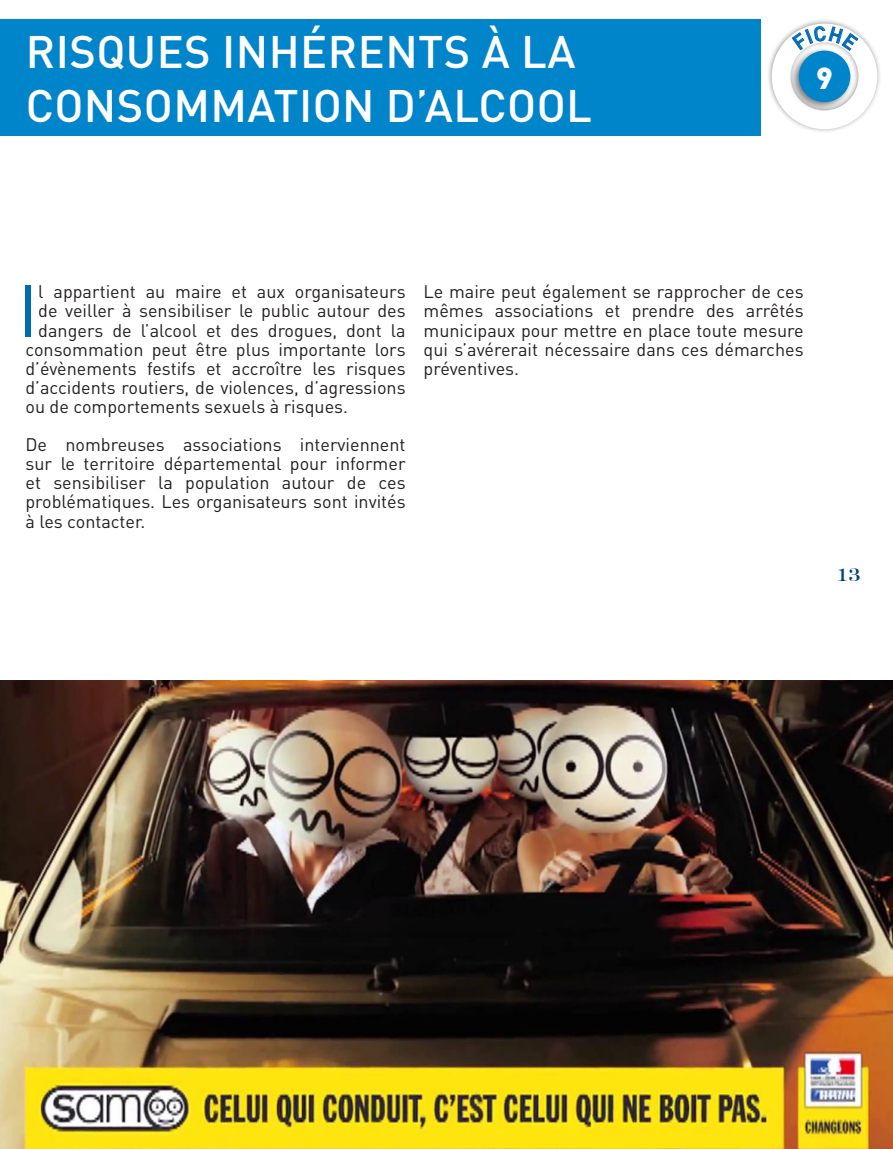
<style>
.page{position:relative;width:893px;height:1149px;background:#fff}
.page>*{position:absolute;margin:0;border:0;box-sizing:border-box;transform-origin:0 0}
.t1{font:71.55px "DIN Pro";color:#006cb7}
.t2{font:500 45px/54px "DIN Pro";letter-spacing:.01em;color:#fff}
.t3{font:900 30px "DIN Pro";color:#fff}
.t4{font:18px/19px "DIN Pro";color:#231f20;text-align:justify}
.t5{font:18px "Engravers";color:#014086}
</style>
<div class="page">
<div style="left:0;top:20px;width:760px;height:116px;background:#0084ca"></div>
<img style="left:0;top:680px;width:893px;height:468px">
<svg style="left:768px;top:20px;width:112px;height:112px"></svg>
<p class="t2" style="left:26px;top:23px;width:568px">RISQUES INHÉRENTS À LA<br>CONSOMMATION D’ALCOOL</p>
<p class="t3" style="left:816px;top:58px;width:18px">9</p>
<p class="t1" style="left:18px;top:262px;width:22px">I</p>
<p class="t4" style="left:38px;top:281px;width:369px">l appartient au maire et aux organisateurs</p>
<p class="t4" style="left:38px;top:300px;width:369px">de veiller à sensibiliser le public autour des</p>
<p class="t4" style="left:38px;top:320px;width:369px">dangers de l’alcool et des drogues, dont la</p>
<p class="t4" style="left:26px;top:339px;width:382px">consommation peut être plus importante lors</p>
<p class="t4" style="left:26px;top:358px;width:382px">d’évènements festifs et accroître les risques</p>
<p class="t4" style="left:26px;top:377px;width:382px">d’accidents routiers, de violences, d’agressions</p>
<p class="t4" style="left:26px;top:396px;width:324px">ou de comportements sexuels à risques.</p>
<p class="t4" style="left:26px;top:434px;width:382px">De nombreuses associations interviennent sur le territoire départemental pour informer et sensibiliser la population autour de ces problématiques. Les organisateurs sont invités à les contacter.</p>
<p class="t4" style="left:424px;top:281px;width:382px">Le maire peut également se rapprocher de ces mêmes associations et prendre des arrêtés municipaux pour mettre en place toute mesure qui s’avérerait nécessaire dans ces démarches préventives.</p>
<p class="t5" style="left:837px;top:563px;width:25px">13</p>
</div>
